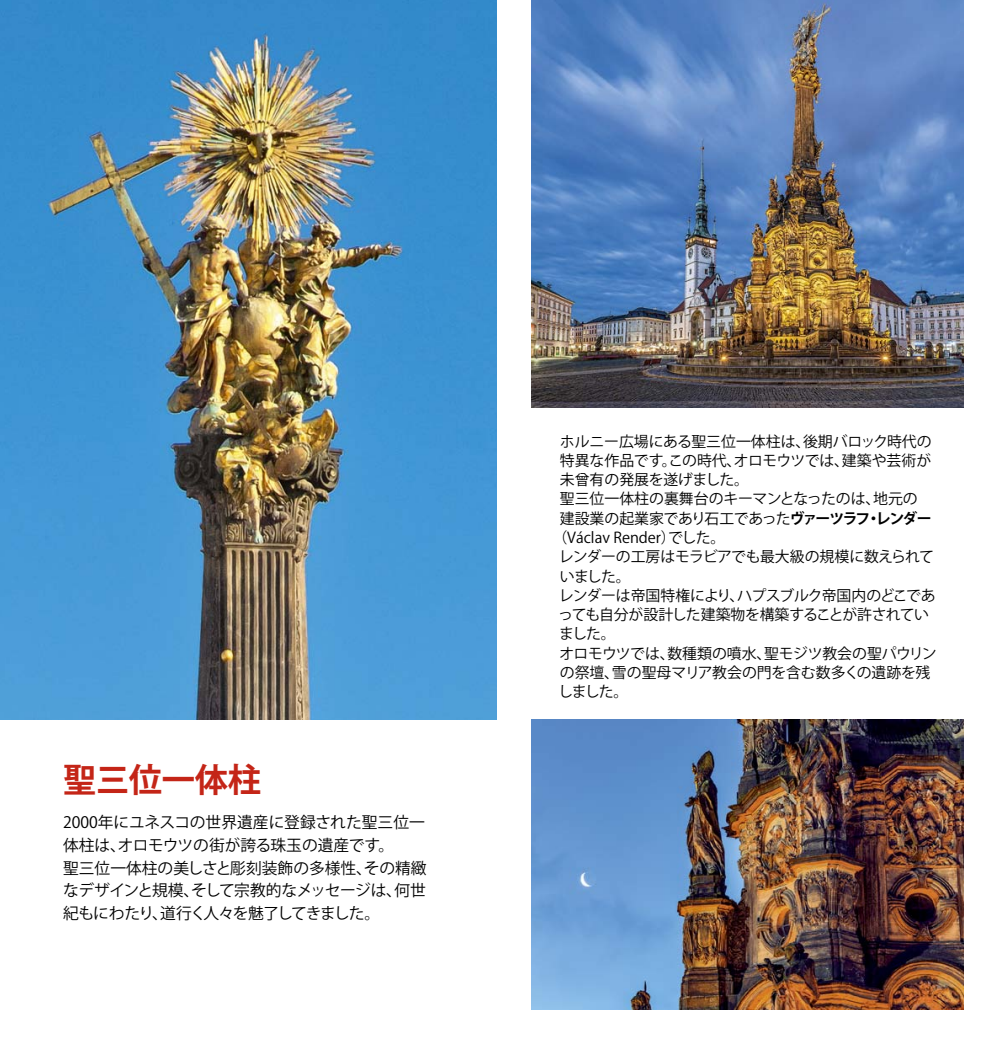
<style>
.page{position:relative;width:993px;height:1042px;background:#fff}
.page>*{position:absolute;margin:0;border:0;box-sizing:border-box;transform-origin:0 0}
.t1{font:700 33.25px "Koz Go Pro";letter-spacing:-.01em;color:#c42517}
.t2{font:15.75px/22.8px "Koz Go Pro";letter-spacing:-.02em;color:#000;text-align:justify}
.t3{font:15.75px/22.8px "Koz Go Pro";color:#000}
.t4{font:14.88px/19.2px "Koz Go Pro";letter-spacing:-.01em;color:#000;text-align:justify}
.t5{font:14.88px/19.2px "Koz Go Pro";letter-spacing:-.04em;color:#000}
.t6{font:14.88px/19.2px "Koz Go Pro";letter-spacing:-.03em;color:#000}
.s1{font-weight:700}
</style>
<div class="page">
<img style="left:0;top:0;width:496px;height:719px">
<img style="left:531px;top:0;width:431px;height:407px">
<img style="left:531px;top:719px;width:431px;height:290px">
<p class="t1" style="left:63px;top:759px;width:199px">聖三位一体柱</p>
<p class="t3" style="left:63px;top:811px;width:363px">2000年にユネスコの世界遺産に登録された聖三位一体柱は、オロモウツの街が誇る珠玉の遺産です。</p>
<p class="t2" style="left:63px;top:857px;width:365px">聖三位一体柱の美しさと彫刻装飾の多様性、その精緻なデザインと規模、そして宗教的なメッセージは、何世紀もにわたり、道行く人々を魅了してきました。</p>
<p class="t4" style="left:559px;top:432px;width:373px">ホルニー広場にある聖三位一体柱は、後期バロック時代の特異な作品です。この時代、オロモウツでは、建築や芸術が未曾有の発展を遂げました。</p>
<p class="t4" style="left:559px;top:490px;width:359px">聖三位一体柱の裏舞台のキーマンとなったのは、地元の</p>
<p class="t4" style="left:559px;top:509px;width:373px">建設業の起業家であり石工であった<span class="s1">ヴァーツラフ・レンダー</span></p>
<p class="t4" style="left:552px;top:528px;width:174px">（Václav Render）でした。</p>
<p class="t6" style="left:558px;top:547px;width:376px">レンダーの工房はモラビアでも最大級の規模に数えられていました。</p>
<p class="t5" style="left:558px;top:586px;width:378px">レンダーは帝国特権により、ハプスブルク帝国内のどこであっても自分が設計した建築物を構築することが許されていました。</p>
<p class="t4" style="left:558px;top:644px;width:379px;text-align:left">オロモウツでは、数種類の噴水、聖モジツ教会の聖パウリンの祭壇、雪の聖母マリア教会の門を含む数多くの遺跡を残しました。</p>
</div>
